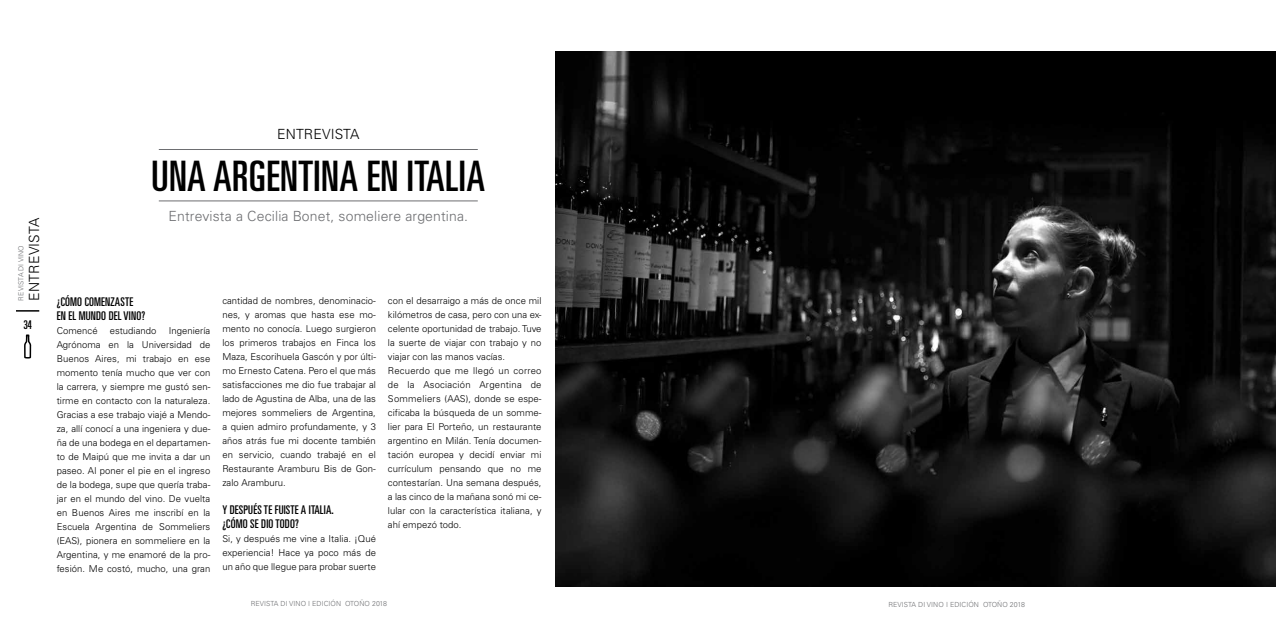
<style>
.page{position:relative;width:1276px;height:638px;background:#fff}
.page>*{position:absolute;margin:0;border:0;box-sizing:border-box;transform-origin:0 0}
.t1{font:ultra-condensed 42px "Univers";letter-spacing:.01em;color:#000}
.t2{font:300 14px "Univers";letter-spacing:.01em;color:#6d6e71}
.t3{font:300 14px "Univers";letter-spacing:.01em;color:#000}
.t4{font:ultra-condensed 12px/14px "Univers";letter-spacing:.015em;color:#000}
.t5{font:300 9.5px/14px "Univers";letter-spacing:.005em;color:#000;text-align:justify}
.t6{font:300 7px "Univers";letter-spacing:.01em;color:#6d6e71}
</style>
<div class="page">
<hr style="left:16px;top:310px;width:23px;height:2px;background:#000">
<svg style="left:23px;top:310px;width:9px;height:49px"></svg>
<hr style="left:159px;top:201px;width:319px;height:1px;background:#6d6e71">
<hr style="left:159px;top:149px;width:319px;height:1px;background:#6d6e71">
<img style="left:556px;top:51px;width:720px;height:536px">
<h2 class="t3" style="left:26px;top:300px;width:84px;rotate:-90deg">ENTREVISTA</h2>
<p class="t6" style="left:17px;top:300px;width:57px;rotate:-90deg">REVISTA DI VINO</p>
<p class="t4" style="left:23px;top:317px;width:10px">34</p>
<h2 class="t3" style="left:277px;top:126px;width:84px">ENTREVISTA</h2>
<h1 class="t1" style="left:151px;top:152px;width:335px">UNA ARGENTINA EN ITALIA</h1>
<h2 class="t2" style="left:168px;top:207px;width:301px">Entrevista a Cecilia Bonet, someliere argentina.</h2>
<p class="t4" style="left:57px;top:294px;width:90px">¿CÓMO COMENZASTE<br>EN EL MUNDO DEL VINO?</p>
<p class="t5" style="left:57px;top:323px;width:42px">Comencé</p>
<p class="t5" style="left:110px;top:323px;width:48px">estudiando</p>
<p class="t5" style="left:57px;top:323px;width:155px;text-indent:112px">Ingeniería Agrónoma en la Universidad de Buenos Aires, mi trabajo en ese momento tenía mucho que ver con la carrera, y siempre me gustó sen&shy;tirme en contacto con la naturaleza.<br>Gracias a ese trabajo viajé a Mendo&shy;za, allí conocí a una ingeniera y due&shy;ña de una bodega en el departamen&shy;to de Maipú que me invita a dar un paseo. Al poner el pie en el ingreso de la bodega, supe que quería traba&shy;jar en el mundo del vino. De vuelta en Buenos Aires me inscribí en la Escuela Argentina de Sommeliers (EAS), pionera en sommeliere en la Argentina, y me enamoré de la pro&shy;fesión. Me costó, mucho, una gran</p>
<p class="t5" style="left:222px;top:293px;width:155px">cantidad de nombres, denominacio&shy;nes, y aromas que hasta ese mo&shy;mento no conocía. Luego surgieron los primeros trabajos en Finca los Maza, Escorihuela Gascón y por últi&shy;mo Ernesto Catena. Pero el que más satisfacciones me dio fue trabajar al lado de Agustina de Alba, una de las mejores sommeliers de Argentina, a quien admiro profundamente, y 3 años atrás fue mi docente también en servicio, cuando trabajé en el Restaurante Aramburu Bis de Gon&shy;zalo Aramburu.</p>
<p class="t4" style="left:222px;top:502px;width:113px">Y DESPUÉS TE FUISTE A ITALIA. ¿CÓMO SE DIO TODO?</p>
<p class="t5" style="left:222px;top:531px;width:155px">Si, y después me vine a Italia. ¡Qué experiencia! Hace ya poco más de un año que llegue para probar suerte</p>
<p class="t5" style="left:388px;top:293px;width:155px;text-align:left">con el desarraigo a más de once mil kilómetros de casa, pero con una ex&shy;celente oportunidad de trabajo. Tuve la suerte de viajar con trabajo y no viajar con las manos vacías.<br>Recuerdo que me llegó un correo de la Asociación Argentina de<br>Sommeliers (AAS), donde se espe&shy;cificaba la búsqueda de un somme&shy;lier para El Porteño, un restaurante argentino en Milán. Tenía documen&shy;tación europea y decidí enviar mi currículum pensando que no me contestarían. Una semana después, a las cinco de la mañana sonó mi ce&shy;lular con la característica italiana, y ahí empezó todo.</p>
<p class="t6" style="left:251px;top:599px;width:138px">REVISTA DI VINO I EDICIÓN OTOÑO 2018</p>
<p class="t6" style="left:888px;top:601px;width:138px">REVISTA DI VINO I EDICIÓN OTOÑO 2018</p>
</div>
